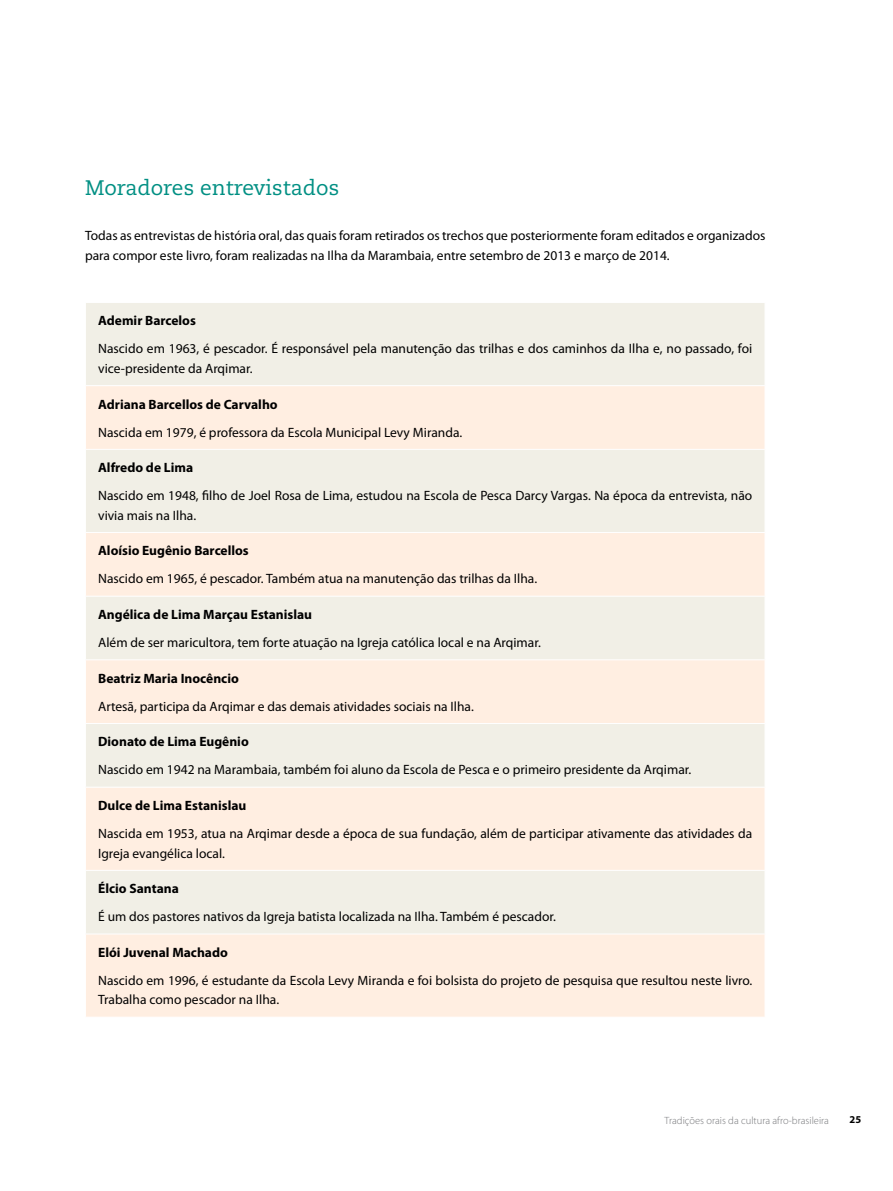
<style>
.page{position:relative;width:893px;height:1191px;background:#fff}
.page>*{position:absolute;margin:0;border:0;box-sizing:border-box;transform-origin:0 0}
.t1{font:21px "Caecilia";color:#008f83}
.t2{font:13.5px/19.5px "Myriad Pro";color:#000}
.t3{font:700 13.5px "Myriad Pro";color:#000}
.t4{font:300 10.5px "Myriad Pro";color:#77787b}
.t5{font:700 10.5px "Myriad Pro";color:#000}
</style>
<div class="page">
<div style="left:86px;top:303px;width:679px;height:82px;background:#f1efe6"></div>
<svg style="left:86px;top:386px;width:679px;height:630px;background:#f8eee3"></svg>
<hr style="left:85px;top:449px;width:680px;height:1px;background:#fff">
<hr style="left:85px;top:532px;width:680px;height:1px;background:#fff">
<hr style="left:85px;top:596px;width:680px;height:1px;background:#fff">
<hr style="left:85px;top:659px;width:680px;height:1px;background:#fff">
<hr style="left:85px;top:723px;width:680px;height:1px;background:#fff">
<hr style="left:85px;top:787px;width:680px;height:1px;background:#fff">
<hr style="left:85px;top:870px;width:680px;height:1px;background:#fff">
<hr style="left:85px;top:933px;width:680px;height:1px;background:#fff">
<h1 class="t1" style="left:85px;top:176px;width:256px">Moradores entrevistados</h1>
<p class="t2" style="left:85px;top:226px;width:682px">Todas as entrevistas de história oral, das quais foram retirados os trechos que posteriormente foram editados e organizados para compor este livro, foram realizadas na Ilha da Marambaia, entre setembro de 2013 e março de 2014.</p>
<p class="t3" style="left:98px;top:312px;width:99px">Ademir Barcelos</p>
<p class="t2" style="left:98px;top:339px;width:656px">Nascido em 1963, é pescador. É responsável pela manutenção das trilhas e dos caminhos da Ilha e, no passado, foi vice-presidente da Arqimar.</p>
<p class="t3" style="left:98px;top:395px;width:181px">Adriana Barcellos de Carvalho</p>
<p class="t2" style="left:98px;top:422px;width:366px">Nascida em 1979, é professora da Escola Municipal Levy Miranda.</p>
<p class="t3" style="left:98px;top:459px;width:97px">Alfredo de Lima</p>
<p class="t2" style="left:98px;top:486px;width:656px">Nascido em 1948, filho de Joel Rosa de Lima, estudou na Escola de Pesca Darcy Vargas. Na época da entrevista, não vivia mais na Ilha.</p>
<p class="t3" style="left:98px;top:542px;width:152px">Aloísio Eugênio Barcellos</p>
<p class="t2" style="left:98px;top:569px;width:440px">Nascido em 1965, é pescador. Também atua na manutenção das trilhas da Ilha.</p>
<p class="t3" style="left:98px;top:605px;width:215px">Angélica de Lima Marçau Estanislau</p>
<p class="t2" style="left:98px;top:632px;width:444px">Além de ser maricultora, tem forte atuação na Igreja católica local e na Arqimar.</p>
<p class="t3" style="left:98px;top:669px;width:142px">Beatriz Maria Inocêncio</p>
<p class="t2" style="left:98px;top:696px;width:377px">Artesã, participa da Arqimar e das demais atividades sociais na Ilha.</p>
<p class="t3" style="left:98px;top:733px;width:152px">Dionato de Lima Eugênio</p>
<p class="t2" style="left:98px;top:760px;width:595px">Nascido em 1942 na Marambaia, também foi aluno da Escola de Pesca e o primeiro presidente da Arqimar.</p>
<p class="t3" style="left:98px;top:796px;width:150px">Dulce de Lima Estanislau</p>
<p class="t2" style="left:98px;top:823px;width:655px">Nascida em 1953, atua na Arqimar desde a época de sua fundação, além de participar ativamente das atividades da<br>Igreja evangélica local.</p>
<p class="t3" style="left:98px;top:880px;width:82px">Élcio Santana</p>
<p class="t2" style="left:98px;top:906px;width:459px">É um dos pastores nativos da Igreja batista localizada na Ilha. Também é pescador.</p>
<p class="t3" style="left:98px;top:943px;width:131px">Elói Juvenal Machado</p>
<p class="t2" style="left:98px;top:970px;width:656px">Nascido em 1996, é estudante da Escola Levy Miranda e foi bolsista do projeto de pesquisa que resultou neste livro.<br>Trabalha como pescador na Ilha.</p>
<p class="t4" style="left:665px;top:1114px;width:166px">Tradições orais da cultura afro-brasileira</p>
<p class="t5" style="left:849px;top:1112px;width:13px">25</p>
</div>
